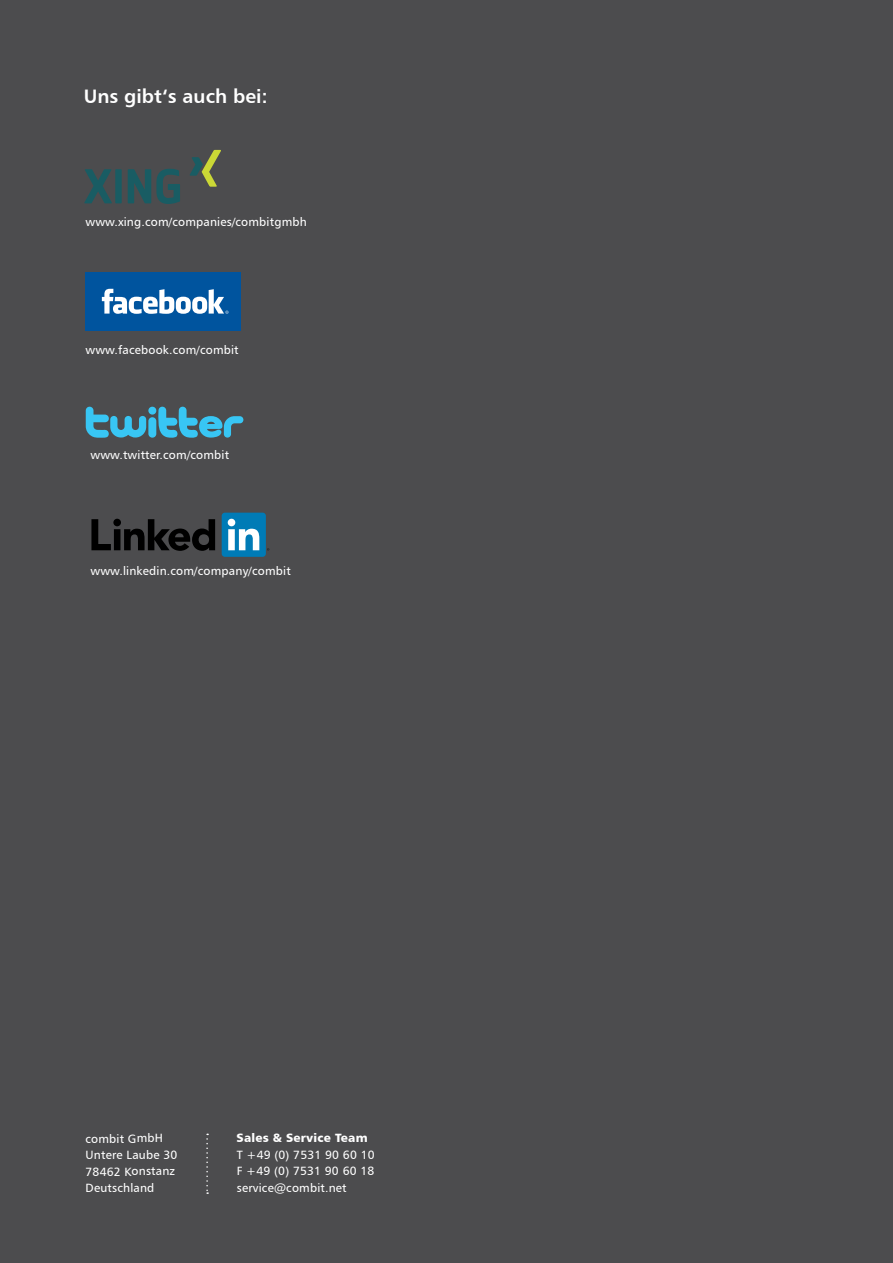
<style>
.page{position:relative;width:893px;height:1263px;background:#4c4c4e}
.page>*{position:absolute;margin:0;border:0;box-sizing:border-box;transform-origin:0 0}
.t1{font:19.5px "Humanist 777 BT Bold B";color:#fff}
.t2{font:12px/16.5px "Humanist 777 BT Roman B";letter-spacing:.015em;color:#fff}
.t3{font:12px "Humanist 777 BT Black B";letter-spacing:.01em;color:#fff}
</style>
<div class="page">
<svg style="left:206px;top:1133px;width:2px;height:61px"></svg>
<div style="left:85px;top:272px;width:156px;height:58px;background:#00549e"></div>
<svg style="left:102px;top:289px;width:127px;height:25px"></svg>
<svg style="left:86px;top:407px;width:157px;height:31px"></svg>
<svg style="left:84px;top:150px;width:137px;height:54px"></svg>
<svg style="left:91px;top:519px;width:124px;height:32px"></svg>
<div style="left:222px;top:513px;width:44px;height:44px;background:#007bb6;border-radius:3px"></div>
<svg style="left:228px;top:519px;width:31px;height:31px"></svg>
<h1 class="t1" style="left:84px;top:84px;width:185px">Uns gibt‘s auch bei:</h1>
<p class="t2" style="left:85px;top:213px;width:223px">www.xing.com/companies/combitgmbh</p>
<p class="t2" style="left:85px;top:341px;width:155px">www.facebook.com/combit</p>
<p class="t2" style="left:90px;top:446px;width:140px">www.twitter.com/combit</p>
<p class="t2" style="left:90px;top:563px;width:202px">www.linkedin.com/company/combit</p>
<p class="t2" style="left:85px;top:1130px;width:93px">combit GmbH<br>Untere Laube 30<br>78462 Konstanz<br>Deutschland</p>
<p class="t3" style="left:237px;top:1130px;width:133px">Sales &amp; Service Team</p>
<p class="t2" style="left:237px;top:1146px;width:140px;text-align:justify">T +49 (0) 7531 90 60 10<br>F +49 (0) 7531 90 60 18 service@combit.net</p>
</div>
